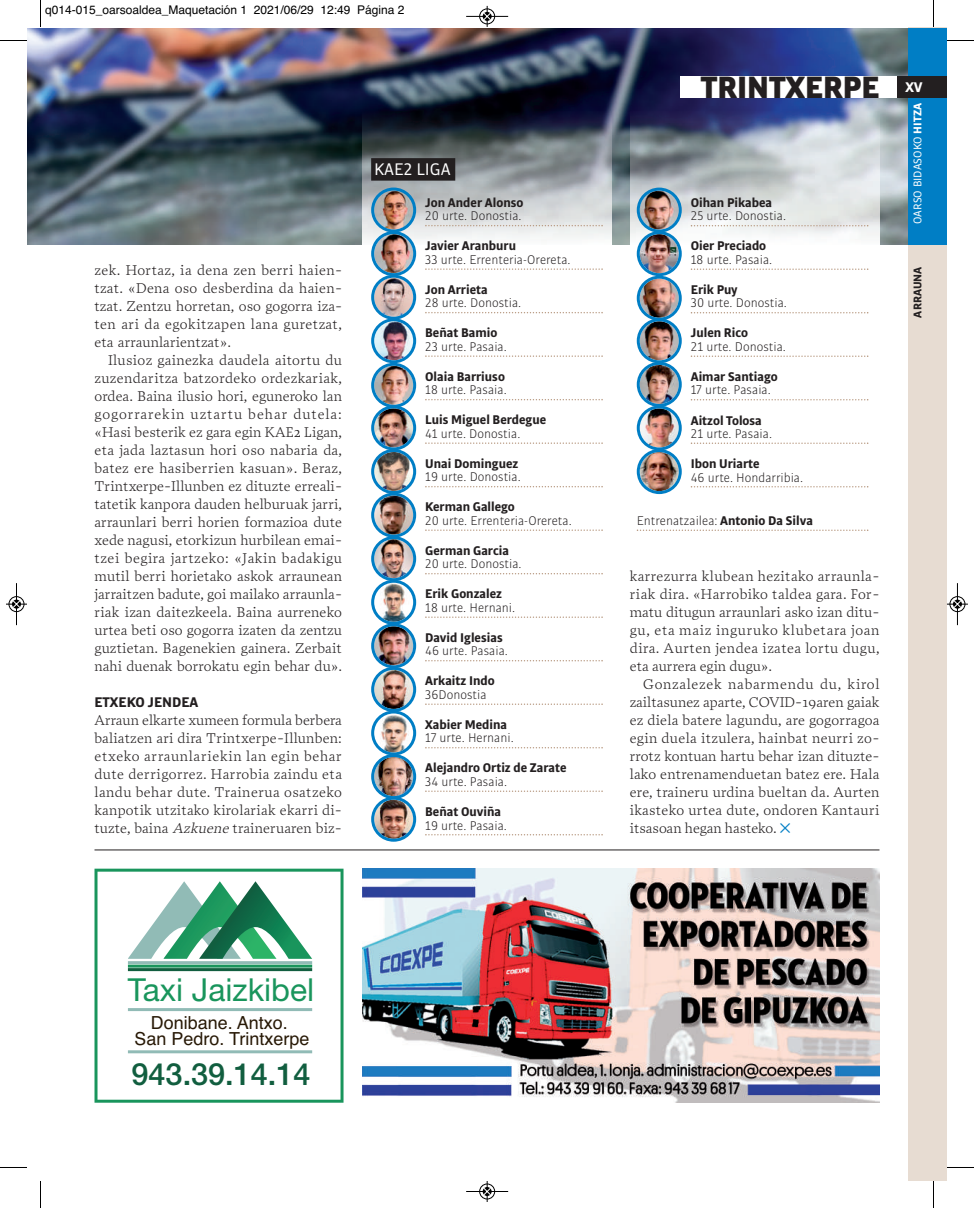
<style>
.page{position:relative;width:974px;height:1208px;background:#fff}
.page>*{position:absolute;margin:0;border:0;box-sizing:border-box;transform-origin:0 0}
.t1{font:900 33px "Bulo";color:#231f20}
.t2{font:31.65px "Helvetica Neue";color:#19955c}
.t3{font:500 30.6px "Helvetica Neue";color:#115e3f}
.t4{font:18px/16.5px "Helvetica";color:#281906;text-align:center}
.t5{font:18px "Bulo";color:#fff}
.t6{font:700 15px "Bulo";color:#231f20}
.t7{font:700 15px "Bulo";color:#fff}
.t8{font:300 14.25px/18px "Prensa";letter-spacing:.005em;color:#231f20;text-align:justify}
.t9{font:300 13.5px "Bulo";color:#231f20}
.t10{font:700 13.5px "Bulo";color:#231f20}
.t11{font:12px "Helvetica";color:#000}
.t12{font:12px "Bulo";color:#fff}
.t13{font:700 12px "Bulo";color:#231f20}
.s1{font-style:italic}
.s2{font-weight:700}
</style>
<div class="page">
<img style="left:27px;top:28px;width:881px;height:216px">
<div style="left:908px;top:27px;width:39px;height:1154px;background:#e7dcd2"></div>
<div style="left:680px;top:76px;width:217px;height:22px;background:#fff"></div>
<div style="left:908px;top:28px;width:39px;height:216px;background:#007ec5"></div>
<div style="left:897px;top:76px;width:50px;height:22px;background:#231f20"></div>
<img style="left:362px;top:869px;width:517px;height:233px">
<hr style="left:94px;top:850px;width:785px;height:1px;background:#231f20">
<img style="left:362px;top:111px;width:249px;height:133px">
<img style="left:630px;top:111px;width:249px;height:133px">
<div style="left:371px;top:158px;width:84px;height:23px;background:#231f20"></div>
<svg style="left:425px;top:225px;width:178px;height:1px"></svg>
<svg style="left:425px;top:268px;width:178px;height:2px"></svg>
<svg style="left:425px;top:312px;width:178px;height:1px"></svg>
<svg style="left:425px;top:355px;width:178px;height:2px"></svg>
<svg style="left:425px;top:399px;width:178px;height:1px"></svg>
<svg style="left:425px;top:442px;width:178px;height:2px"></svg>
<svg style="left:425px;top:486px;width:178px;height:1px"></svg>
<svg style="left:425px;top:529px;width:178px;height:2px"></svg>
<svg style="left:425px;top:573px;width:178px;height:1px"></svg>
<svg style="left:425px;top:616px;width:178px;height:2px"></svg>
<svg style="left:425px;top:660px;width:178px;height:1px"></svg>
<svg style="left:425px;top:703px;width:178px;height:2px"></svg>
<svg style="left:425px;top:747px;width:178px;height:1px"></svg>
<svg style="left:425px;top:790px;width:178px;height:2px"></svg>
<svg style="left:425px;top:834px;width:178px;height:1px"></svg>
<svg style="left:691px;top:225px;width:177px;height:1px"></svg>
<svg style="left:691px;top:268px;width:177px;height:2px"></svg>
<svg style="left:691px;top:312px;width:177px;height:1px"></svg>
<svg style="left:691px;top:355px;width:177px;height:2px"></svg>
<svg style="left:691px;top:399px;width:177px;height:1px"></svg>
<svg style="left:691px;top:442px;width:177px;height:2px"></svg>
<svg style="left:691px;top:486px;width:177px;height:1px"></svg>
<svg style="left:637px;top:529px;width:231px;height:2px"></svg>
<img style="left:637px;top:188px;width:45px;height:306px">
<img style="left:371px;top:188px;width:45px;height:654px">
<svg style="left:94px;top:869px;width:250px;height:233px"></svg>
<svg style="left:128px;top:881px;width:184px;height:78px"></svg>
<hr style="left:128px;top:961px;width:184px;height:3px;background:#91bbb6">
<hr style="left:128px;top:1008px;width:184px;height:3px;background:#91bbb6">
<hr style="left:128px;top:1050px;width:184px;height:3px;background:#91bbb6">
<hr style="left:128px;top:964px;width:184px;height:3px;background:#19955c">
<hr style="left:128px;top:968px;width:184px;height:3px;background:#115e3f">
<svg style="left:40px;top:0;width:1px;height:27px"></svg>
<svg style="left:0;top:40px;width:27px;height:1px"></svg>
<svg style="left:933px;top:0;width:1px;height:27px"></svg>
<svg style="left:947px;top:40px;width:27px;height:1px"></svg>
<svg style="left:40px;top:1181px;width:1px;height:27px"></svg>
<svg style="left:0;top:1167px;width:27px;height:1px"></svg>
<svg style="left:933px;top:1181px;width:1px;height:27px"></svg>
<svg style="left:947px;top:1167px;width:27px;height:1px"></svg>
<div style="left:479px;top:8px;width:16px;height:16px;border:1px solid #fff;border-radius:50%"></div>
<hr style="left:466px;top:16px;width:42px;height:1px;background:#000">
<div style="left:479px;top:9px;width:16px;height:15px;border:1px solid #000;border-radius:50%"></div>
<svg style="left:483px;top:6px;width:8px;height:21px"></svg>
<div style="left:479px;top:1183px;width:16px;height:16px;border:1px solid #fff;border-radius:50%"></div>
<hr style="left:466px;top:1191px;width:42px;height:1px;background:#000">
<div style="left:479px;top:1184px;width:16px;height:15px;border:1px solid #000;border-radius:50%"></div>
<svg style="left:483px;top:1181px;width:8px;height:21px"></svg>
<hr style="left:16px;top:583px;width:1px;height:42px;background:#000">
<div style="left:9px;top:596px;width:15px;height:16px;border:1px solid #000;border-radius:50%"></div>
<svg style="left:6px;top:600px;width:21px;height:8px"></svg>
<div style="left:949px;top:596px;width:16px;height:16px;border:1px solid #fff;border-radius:50%"></div>
<hr style="left:957px;top:583px;width:1px;height:42px;background:#000">
<div style="left:950px;top:596px;width:15px;height:16px;border:1px solid #000;border-radius:50%"></div>
<svg style="left:947px;top:600px;width:21px;height:8px"></svg>
<p class="t11" style="left:45px;top:2px;width:361px">q014-015_oarsoaldea_Maquetación 1 2021/06/29 12:49 Página 2</p>
<p class="t8" style="left:94px;top:261px;width:249px">zek. Hortaz, ia dena zen berri haien&shy;tzat. «Dena oso desberdina da haien&shy;tzat. Zentzu horretan, oso gogorra iza&shy;ten ari da egokitzapen lana guretzat, eta arraunlarientzat».</p>
<p class="t8" style="left:95px;top:351px;width:249px;text-indent:13px">Ilusioz gainezka daudela aitortu du zuzendaritza batzordeko ordezkariak, ordea. Baina ilusio hori, eguneroko lan gogorrarekin uztartu behar dutela: «Hasi besterik ez gara egin KAE2 Ligan, eta jada laztasun hori oso nabaria da, batez ere hasiberrien kasuan». Beraz, Trintxerpe-Illunben ez dituzte erreali&shy;tatetik kanpora dauden helburuak jarri, arraunlari berri horien formazioa dute xede nagusi, etorkizun hurbilean emai&shy;tzei begira jartzeko: «Jakin badakigu mutil berri horietako askok arraunean jarraitzen badute, goi mailako arraunla&shy;riak izan daitezkeela. Baina aurreneko urtea beti oso gogorra izaten da zentzu guztietan. Bagenekien gainera. Zerbait nahi duenak borrokatu egin behar du».</p>
<p class="t6" style="left:94px;top:696px;width:105px">ETXEKO JENDEA</p>
<p class="t8" style="left:94px;top:711px;width:249px">Arraun elkarte xumeen formula berbera baliatzen ari dira Trintxerpe-Illunben: etxeko arraunlariekin lan egin behar dute derrigorrez. Harrobia zaindu eta landu behar dute. Trainerua osatzeko kanpotik utzitako kirolariak ekarri di&shy;tuzte, baina <span class="s1">Azkuene</span>traineruaren biz-</p>
<p class="t5" style="left:374px;top:163px;width:78px">KAE2 LIGA</p>
<p class="t10" style="left:425px;top:197px;width:100px">Jon Ander Alonso</p>
<p class="t9" style="left:425px;top:211px;width:98px">20 urte. Donostia.</p>
<p class="t10" style="left:425px;top:241px;width:92px">Javier Aranburu</p>
<p class="t9" style="left:425px;top:254px;width:147px">33 urte. Errenteria-Orereta.</p>
<p class="t10" style="left:425px;top:284px;width:64px">Jon Arrieta</p>
<p class="t9" style="left:425px;top:298px;width:98px">28 urte. Donostia.</p>
<p class="t10" style="left:425px;top:328px;width:74px">Beñat Bamio</p>
<p class="t9" style="left:425px;top:341px;width:83px">23 urte. Pasaia.</p>
<p class="t10" style="left:425px;top:371px;width:81px">Olaia Barriuso</p>
<p class="t9" style="left:425px;top:385px;width:83px">18 urte. Pasaia.</p>
<p class="t10" style="left:425px;top:415px;width:123px">Luis Miguel Berdegue</p>
<p class="t9" style="left:425px;top:428px;width:97px">41 urte. Donostia.</p>
<p class="t10" style="left:425px;top:458px;width:95px">Unai Dominguez</p>
<p class="t9" style="left:425px;top:472px;width:97px">19 urte. Donostia.</p>
<p class="t10" style="left:425px;top:502px;width:91px">Kerman Gallego</p>
<p class="t9" style="left:425px;top:515px;width:148px">20 urte. Errenteria-Orereta.</p>
<p class="t10" style="left:425px;top:545px;width:85px">German Garcia</p>
<p class="t9" style="left:425px;top:559px;width:98px">20 urte. Donostia.</p>
<p class="t10" style="left:425px;top:589px;width:78px">Erik Gonzalez</p>
<p class="t9" style="left:425px;top:602px;width:92px">18 urte. Hernani.</p>
<p class="t10" style="left:425px;top:632px;width:79px">David Iglesias</p>
<p class="t9" style="left:425px;top:646px;width:84px">46 urte. Pasaia.</p>
<p class="t10" style="left:425px;top:676px;width:71px">Arkaitz Indo</p>
<p class="t9" style="left:425px;top:689px;width:63px">36Donostia</p>
<p class="t10" style="left:425px;top:719px;width:83px">Xabier Medina</p>
<p class="t9" style="left:425px;top:733px;width:90px">17 urte. Hernani.</p>
<p class="t10" style="left:425px;top:763px;width:143px">Alejandro Ortiz de Zarate</p>
<p class="t9" style="left:425px;top:776px;width:83px">34 urte. Pasaia.</p>
<p class="t10" style="left:425px;top:806px;width:77px">Beñat Ouviña</p>
<p class="t9" style="left:425px;top:820px;width:83px">19 urte. Pasaia.</p>
<h2 class="t2" style="left:128px;top:967px;width:188px">Taxi Jaizkibel</h2>
<p class="t4" style="left:134px;top:1014px;width:177px">Donibane. Antxo.<br>San Pedro. Trintxerpe</p>
<h3 class="t3" style="left:132px;top:1049px;width:180px">943.39.14.14</h3>
<h1 class="t1" style="left:701px;top:75px;width:180px">TRINTXERPE</h1>
<p class="t10" style="left:691px;top:197px;width:83px">Oihan Pikabea</p>
<p class="t9" style="left:691px;top:211px;width:97px">25 urte. Donostia.</p>
<p class="t10" style="left:691px;top:241px;width:77px">Oier Preciado</p>
<p class="t9" style="left:691px;top:254px;width:83px">18 urte. Pasaia.</p>
<p class="t10" style="left:691px;top:284px;width:49px">Erik Puy</p>
<p class="t9" style="left:691px;top:298px;width:98px">30 urte. Donostia.</p>
<p class="t10" style="left:691px;top:328px;width:59px">Julen Rico</p>
<p class="t9" style="left:691px;top:341px;width:97px">21 urte. Donostia.</p>
<p class="t10" style="left:691px;top:371px;width:88px">Aimar Santiago</p>
<p class="t9" style="left:691px;top:385px;width:82px">17 urte. Pasaia.</p>
<p class="t10" style="left:691px;top:415px;width:73px">Aitzol Tolosa</p>
<p class="t9" style="left:691px;top:428px;width:83px">21 urte. Pasaia.</p>
<p class="t10" style="left:691px;top:458px;width:70px">Ibon Uriarte</p>
<p class="t9" style="left:691px;top:472px;width:114px">46 urte. Hondarribia.</p>
<p class="t9" style="left:637px;top:515px;width:178px">Entrenatzailea: <span class="s2">Antonio Da Silva</span></p>
<p class="t8" style="left:630px;top:567px;width:251px">karrezurra klubean hezitako arraunla&shy;riak dira. «Harrobiko taldea gara. For&shy;matu ditugun arraunlari asko izan ditu&shy;gu, eta maiz inguruko klubetara joan dira. Aurten jendea izatea lortu dugu, eta aurrera egin dugu».</p>
<p class="t8" style="left:630px;top:675px;width:251px;text-indent:14px">Gonzalezek nabarmendu du, kirol zailtasunez aparte, COVID-19aren gaiak ez diela batere lagundu, are gogorragoa egin duela itzulera, hainbat neurri zo&shy;rrotz kontuan hartu behar izan dituzte&shy;lako entrenamenduetan batez ere. Hala ere, traineru urdina bueltan da. Aurten ikasteko urtea dute, ondoren Kantauri itsasoan hegan hasteko.</p>
<p class="t7" style="left:905px;top:82px;width:19px">XV</p>
<p class="t12" style="left:913px;top:224px;width:122px;rotate:-90deg">OARSO BIDASOKO <span class="s2">HITZA</span></p>
<p class="t13" style="left:913px;top:317px;width:52px;rotate:-90deg">ARRAUNA</p>
</div>
